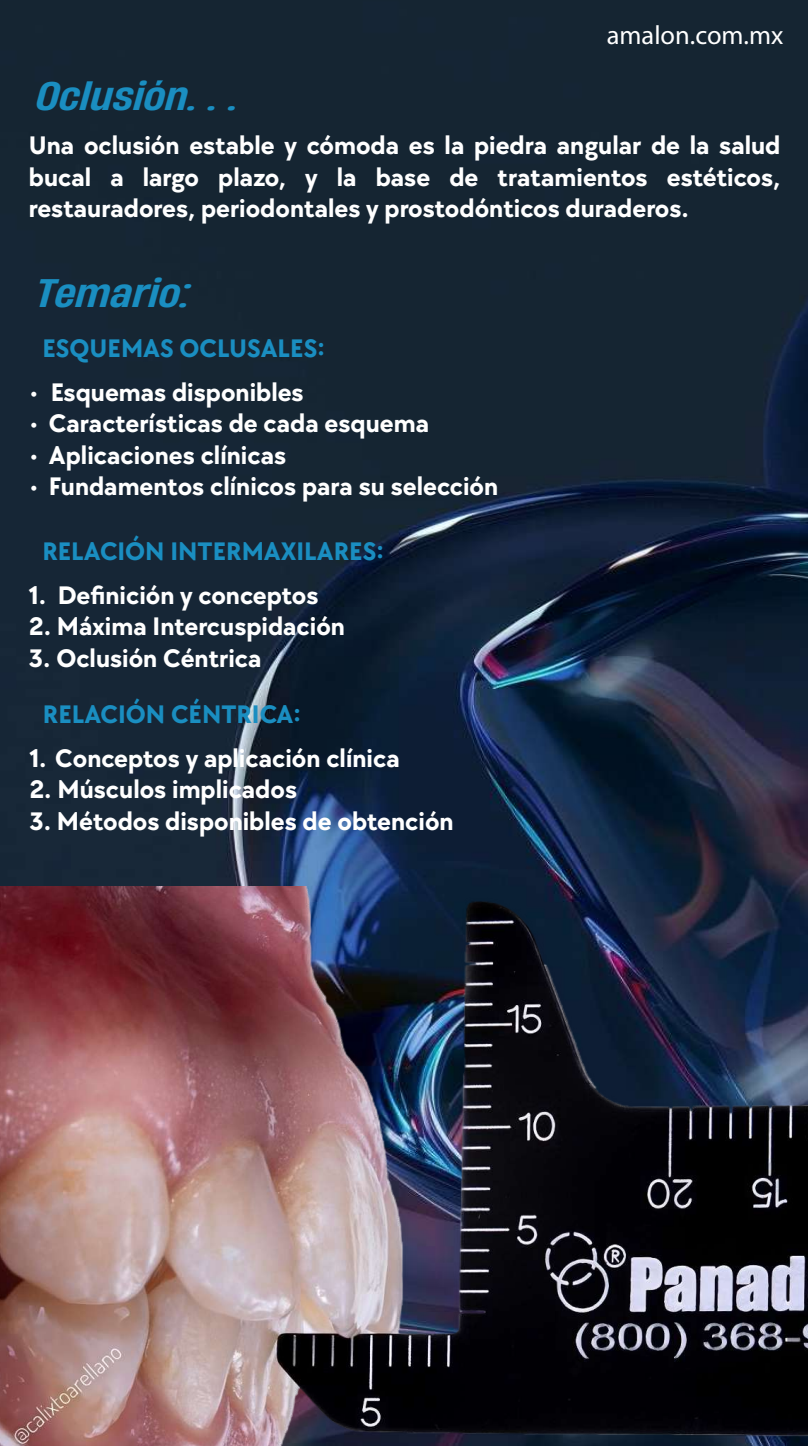
<style>
.page{position:relative;width:808px;height:1446px;background:#fff}
.page>*{position:absolute;margin:0;border:0;box-sizing:border-box;transform-origin:0 0}
.t1{font:italic 500 37.5px "Heading Now 55";color:#1a8ec1;scale:1.27 1}
.t2{font:26.47px "Myriad Pro";color:#fff}
.t3{font:700 26.25px/31.5px "TT Chocolates Trl";color:#fff;text-align:justify}
.t4{font:700 26.25px "TT Chocolates Trl";color:#1a8ec1}
</style>
<div class="page">
<img style="left:0;top:0;width:808px;height:886px">
<img style="left:0;top:886px;width:808px;height:560px">
<p class="t2" style="left:607px;top:19px;width:178px">amalon.com.mx</p>
<h1 class="t1" style="left:36px;top:69px;width:161px">Oclusión. . .</h1>
<p class="t3" style="left:29px;top:129px;width:753px">Una oclusión estable y cómoda es la piedra angular de la salud bucal a largo plazo, y la base de tratamientos estéticos, restauradores, periodontales y prostodónticos duraderos.</p>
<h1 class="t1" style="left:36px;top:266px;width:123px">Temario:</h1>
<p class="t4" style="left:42px;top:330px;width:284px">ESQUEMAS OCLUSALES:</p>
<p class="t3" style="left:29px;top:375px;width:276px">• Esquemas disponibles</p>
<p class="t3" style="left:29px;top:407px;width:402px">• Características de cada esquema</p>
<p class="t3" style="left:29px;top:438px;width:259px">• Aplicaciones clínicas</p>
<p class="t3" style="left:29px;top:470px;width:471px">• Fundamentos clínicos para su selección</p>
<p class="t4" style="left:42px;top:533px;width:343px">RELACIÓN INTERMAXILARES:</p>
<p class="t3" style="left:29px;top:578px;width:291px">1. Definición y conceptos</p>
<p class="t3" style="left:29px;top:610px;width:318px">2. Máxima Intercuspidación</p>
<p class="t3" style="left:29px;top:641px;width:234px">3. Oclusión Céntrica</p>
<p class="t4" style="left:43px;top:696px;width:259px">RELACIÓN CÉNTRICA:</p>
<p class="t3" style="left:29px;top:741px;width:372px">1. Conceptos y aplicación clínica</p>
<p class="t3" style="left:29px;top:772px;width:269px">2. Músculos implicados</p>
<p class="t3" style="left:29px;top:804px;width:426px">3. Métodos disponibles de obtención</p>
</div>
